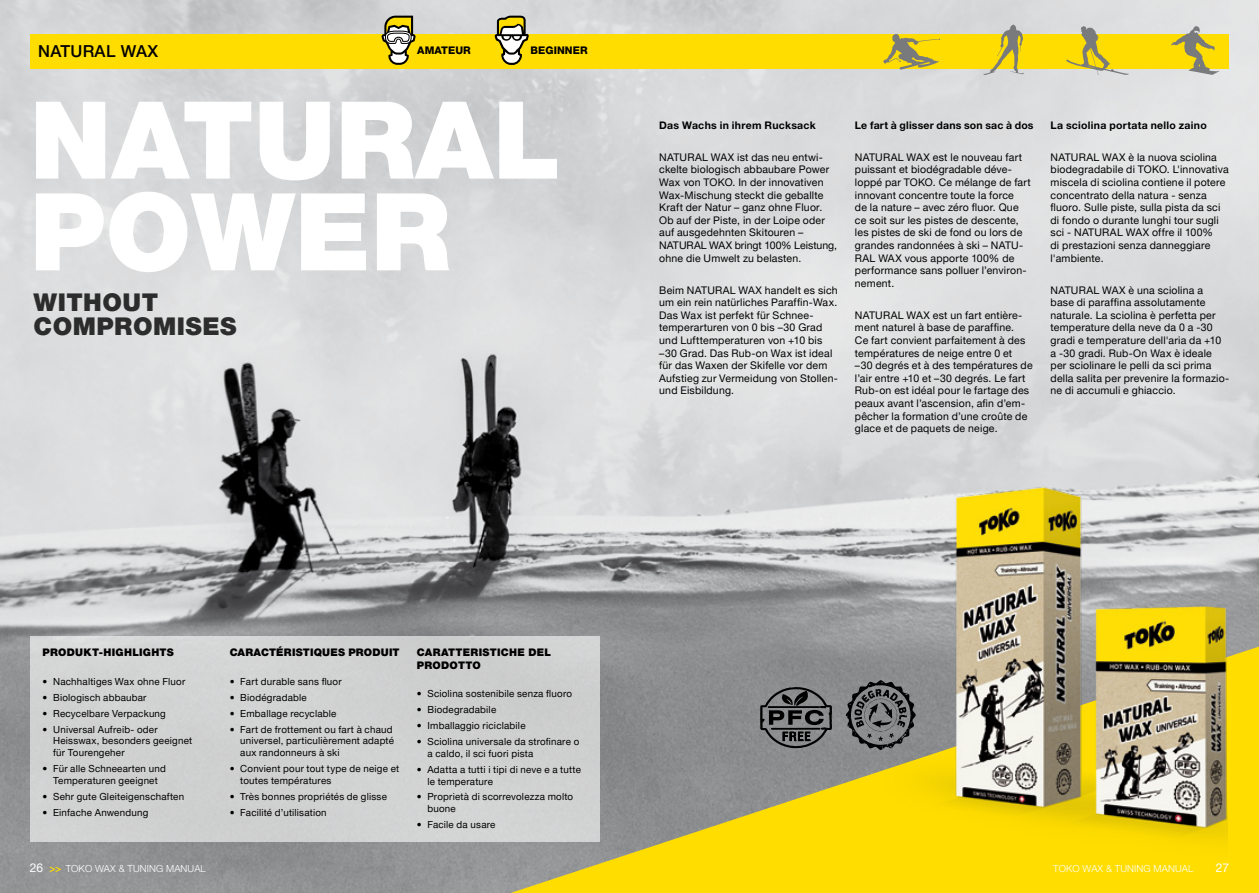
<style>
.page{position:relative;width:1259px;height:893px;background:#fff}
.page>*{position:absolute;margin:0;border:0;box-sizing:border-box;transform-origin:0 0}
.t1{font:900 107.7px/91.7px "Helvetica Neue LT Pro";color:#fff}
.t2{font:900 24.6px/24.2px "Helvetica Neue LT Pro";letter-spacing:.02em;color:#000}
.t3{font:500 16.5px "Helvetica Neue LT Pro";letter-spacing:.02em;color:#000}
.t4{font:10.5px/12.6px "Helvetica Neue LT Pro";letter-spacing:.02em;color:#000}
.t5{font:700 10.5px "Helvetica Neue LT Pro";letter-spacing:.025em;color:#000}
.t6{font:900 10.5px/12.6px "Helvetica Neue LT Pro";letter-spacing:.025em;color:#000}
.t7{font:800 10.5px "Helvetica Neue LT Pro";letter-spacing:.01em;color:#000}
.t8{font:9.75px/11.7px "Helvetica Neue LT Pro";letter-spacing:.02em;color:#000}
.t9{font:300 9.75px "Helvetica Neue LT Pro";letter-spacing:.01em;color:#fff}
.s1{font-weight:400;font-size:12px}
.s2{font-weight:500;font-size:10.5px;color:#fd0}
</style>
<div class="page">
<img style="left:0;top:0;width:1259px;height:893px">
<div style="left:30px;top:34px;width:649px;height:34px;background:#fd0"></div>
<div style="left:659px;top:34px;width:570px;height:34px;background:#fd0"></div>
<svg style="left:883px;top:34px;width:58px;height:36px"></svg>
<svg style="left:983px;top:25px;width:40px;height:50px"></svg>
<svg style="left:1171px;top:26px;width:48px;height:49px"></svg>
<svg style="left:1066px;top:26px;width:62px;height:49px"></svg>
<svg style="left:510px;top:647px;width:749px;height:246px;background:#b6aa59"></svg>
<img style="left:827px;top:426px;width:400px;height:467px">
<svg style="left:760px;top:687px;width:72px;height:61px;background:#5e5f60"></svg>
<svg style="left:846px;top:680px;width:69px;height:70px;background:#656567"></svg>
<svg style="left:381px;top:16px;width:34px;height:49px"></svg>
<svg style="left:494px;top:16px;width:35px;height:49px"></svg>
<div style="left:30px;top:636px;width:570px;height:205px;background:#d1d1d2"></div>
<h3 class="t3" style="left:38px;top:41px;width:121px">NATURAL WAX</h3>
<p class="t7" style="left:417px;top:44px;width:55px">AMATEUR</p>
<p class="t7" style="left:530px;top:44px;width:59px">BEGINNER</p>
<h1 class="t1" style="left:30px;top:94px;width:533px">NATURAL<br>POWER</h1>
<h2 class="t2" style="left:34px;top:290px;width:205px">WITHOUT<br>COMPROMISES</h2>
<p class="t5" style="left:659px;top:118px;width:158px">Das Wachs in ihrem Rucksack</p>
<p class="t4" style="left:659px;top:150px;width:179px">NATURAL WAX ist das neu entwi&shy;ckelte biologisch abbaubare Power<br>Wax von TOKO. In der innovativen<br>Wax-Mischung steckt die geballte<br>Kraft der Natur – ganz ohne Fluor.<br>Ob auf der Piste, in der Loipe oder auf ausgedehnten Skitouren –<br>NATURAL WAX bringt 100% Leistung, ohne die Umwelt zu belasten.</p>
<p class="t4" style="left:659px;top:283px;width:180px">Beim NATURAL WAX handelt es sich um ein rein natürliches Paraffin-Wax.<br>Das Wax ist perfekt für Schnee&shy;temperarturen von 0 bis –30 Grad und Lufttemperaturen von +10 bis –30 Grad. Das Rub-on Wax ist ideal für das Waxen der Skifelle vor dem<br>Aufstieg zur Vermeidung von Stollen&shy;und Eisbildung.</p>
<p class="t5" style="left:855px;top:118px;width:180px">Le fart à glisser dans son sac à dos</p>
<p class="t4" style="left:855px;top:150px;width:177px">NATURAL WAX est le nouveau fart puissant et biodégradable déve&shy;loppé par TOKO. Ce mélange de fart innovant concentre toute la force<br>de la nature – avec zéro fluor. Que ce soit sur les pistes de descente, les pistes de ski de fond ou lors de grandes randonnées à ski – NATU-<br>RAL WAX vous apporte 100% de performance sans polluer l’environ&shy;nement.</p>
<p class="t4" style="left:855px;top:308px;width:179px">NATURAL WAX est un fart entière&shy;ment naturel à base de paraffine.<br>Ce fart convient parfaitement à des températures de neige entre 0 et<br>–30 degrés et à des températures de l’air entre +10 et –30 degrés. Le fart Rub-on est idéal pour le fartage des peaux avant l’ascension, afin d’em&shy;pêcher la formation d’une croûte de glace et de paquets de neige.</p>
<p class="t5" style="left:1050px;top:118px;width:158px">La sciolina portata nello zaino</p>
<p class="t4" style="left:1050px;top:150px;width:180px">NATURAL WAX è la nuova sciolina biodegradabile di TOKO. L'innovativa miscela di sciolina contiene il potere concentrato della natura - senza fluoro. Sulle piste, sulla pista da sci di fondo o durante lunghi tour sugli sci - NATURAL WAX offre il 100%<br>di prestazioni senza danneggiare l'ambiente.</p>
<p class="t4" style="left:1050px;top:283px;width:180px">NATURAL WAX è una sciolina a<br>base di paraffina assolutamente naturale. La sciolina è perfetta per temperature della neve da 0 a -30 gradi e temperature dell'aria da +10 a -30 gradi. Rub-On Wax è ideale per sciolinare le pelli da sci prima della salita per prevenire la formazio&shy;ne di accumuli e ghiaccio.</p>
<p class="t6" style="left:43px;top:646px;width:133px">PRODUKT-HIGHLIGHTS</p>
<p class="t8" style="left:43px;top:675px;width:144px">• Nachhaltiges Wax ohne Fluor</p>
<p class="t8" style="left:43px;top:691px;width:106px">• Biologisch abbaubar</p>
<p class="t8" style="left:43px;top:707px;width:125px">• Recycelbare Verpackung</p>
<p class="t8" style="left:53px;top:723px;width:140px;text-indent:-11px">• Universal Aufreib- oder<br>Heisswax, besonders geeignet für Tourengeher</p>
<p class="t8" style="left:43px;top:762px;width:125px;text-align:center">• Für alle Schneearten und<br>Temperaturen geeignet</p>
<p class="t8" style="left:43px;top:790px;width:143px">• Sehr gute Gleiteigenschaften</p>
<p class="t8" style="left:43px;top:806px;width:107px">• Einfache Anwendung</p>
<p class="t6" style="left:230px;top:646px;width:171px">CARACTÉRISTIQUES PRODUIT</p>
<p class="t8" style="left:230px;top:675px;width:113px">• Fart durable sans fluor</p>
<p class="t8" style="left:230px;top:691px;width:79px">• Biodégradable</p>
<p class="t8" style="left:230px;top:707px;width:108px">• Emballage recyclable</p>
<p class="t8" style="left:240px;top:723px;width:155px;text-indent:-11px">• Fart de frottement ou fart à chaud universel, particulièrement adapté aux randonneurs à ski</p>
<p class="t8" style="left:240px;top:762px;width:160px;text-indent:-11px">• Convient pour tout type de neige et toutes températures</p>
<p class="t8" style="left:230px;top:790px;width:159px">• Très bonnes propriétés de glisse</p>
<p class="t8" style="left:230px;top:806px;width:99px">• Facilité d’utilisation</p>
<p class="t6" style="left:417px;top:646px;width:136px">CARATTERISTICHE DEL<br>PRODOTTO</p>
<p class="t8" style="left:417px;top:688px;width:157px">• Sciolina sostenibile senza fluoro</p>
<p class="t8" style="left:417px;top:704px;width:81px">• Biodegradabile</p>
<p class="t8" style="left:417px;top:720px;width:110px">• Imballaggio riciclabile</p>
<p class="t8" style="left:427px;top:736px;width:153px;text-indent:-11px">• Sciolina universale da strofinare o a caldo, il sci fuori pista</p>
<p class="t8" style="left:427px;top:763px;width:155px;text-indent:-11px">• Adatta a tutti i tipi di neve e a tutte le temperature</p>
<p class="t8" style="left:427px;top:791px;width:147px;text-indent:-11px">• Proprietà di scorrevolezza molto buone</p>
<p class="t8" style="left:417px;top:818px;width:80px">• Facile da usare</p>
<p class="t9" style="left:30px;top:863px;width:178px"><span class="s1">26</span> <span class="s2">&gt;&gt;</span> TOKO WAX &amp; TUNING MANUAL</p>
<p class="t9" style="left:1053px;top:863px;width:177px">TOKO WAX &amp; TUNING MANUAL <span class="s2">&lt;&lt;</span> <span class="s1">27</span></p>
</div>
